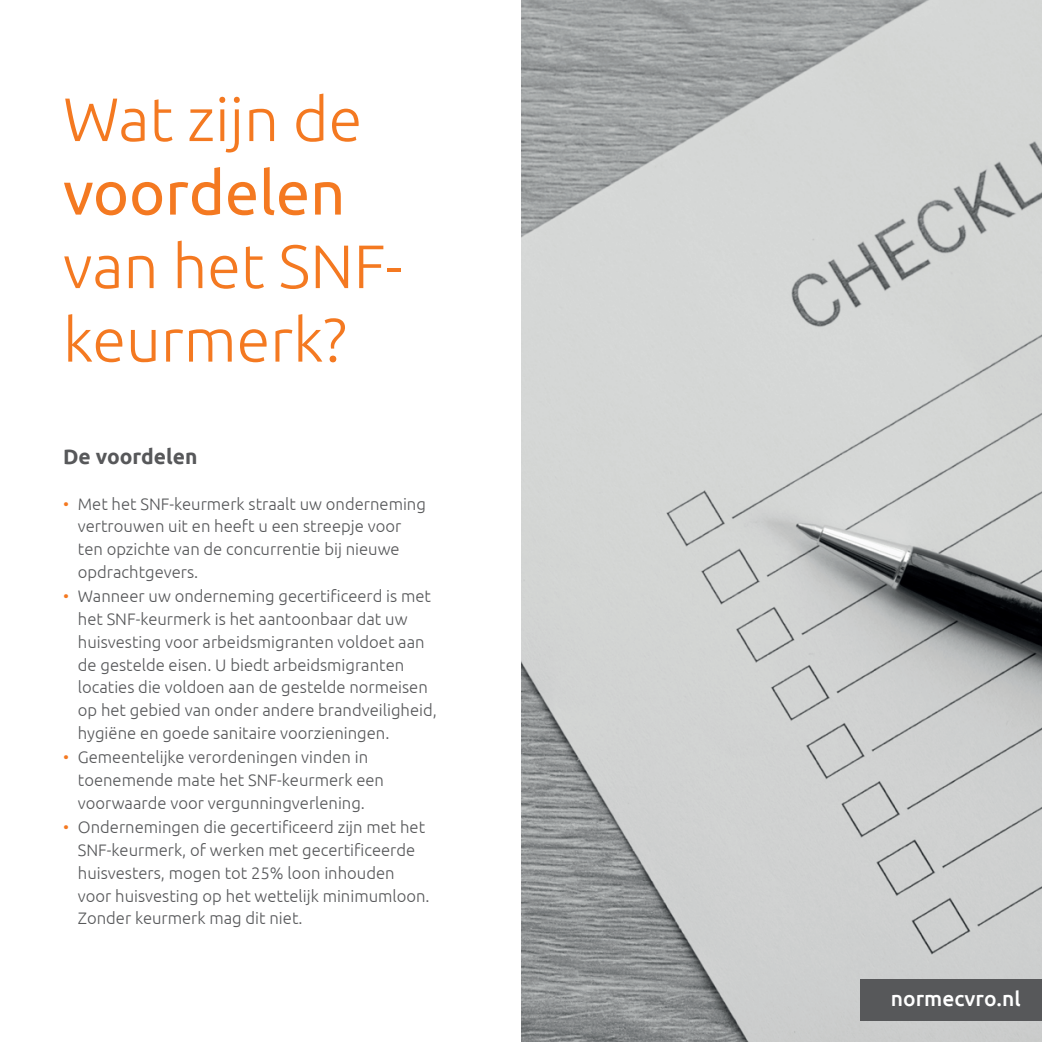
<style>
.page{position:relative;width:1042px;height:1042px;background:#fff}
.page>*{position:absolute;margin:0;border:0;box-sizing:border-box;transform-origin:0 0}
.t1{font:300 61.25px/73.5px "Ubuntu";color:#f47921}
.t2{font:61.25px "Ubuntu";color:#f47921}
.t3{font:500 21px "Ubuntu";color:#fff}
.t4{font:700 21px "Ubuntu";color:#57585a}
.t5{font:300 16.62px/22.8px "Ubuntu";color:#57585a}
.s1{color:#f47921}
</style>
<div class="page">
<img style="left:521px;top:0;width:521px;height:1042px">
<div style="left:860px;top:979px;width:182px;height:42px;background:#57585a"></div>
<h1 class="t1" style="left:63px;top:81px;width:301px">Wat zijn de</h1>
<h1 class="t2" style="left:63px;top:156px;width:284px">voordelen</h1>
<h1 class="t1" style="left:63px;top:228px;width:341px">van het SNF&shy;keurmerk?</h1>
<p class="t4" style="left:63px;top:444px;width:136px">De voordelen</p>
<p class="t5" style="left:78px;top:492px;width:349px;text-indent:-15px"><span class="s1">•</span> Met het SNF-keurmerk straalt uw onderneming vertrouwen uit en heeft u een streepje voor ten opzichte van de concurrentie bij nieuwe opdrachtgevers.</p>
<p class="t5" style="left:78px;top:584px;width:360px;text-indent:-15px"><span class="s1">•</span> Wanneer uw onderneming gecertificeerd is met het SNF-keurmerk is het aantoonbaar dat uw huisvesting voor arbeidsmigranten voldoet aan de gestelde eisen. U biedt arbeidsmigranten locaties die voldoen aan de gestelde normeisen op het gebied van onder andere brandveiligheid, hygiëne en goede sanitaire voorzieningen.</p>
<p class="t5" style="left:78px;top:745px;width:308px;text-indent:-15px"><span class="s1">•</span> Gemeentelijke verordeningen vinden in toenemende mate het SNF-keurmerk een voorwaarde voor vergunningverlening.</p>
<p class="t5" style="left:78px;top:815px;width:353px;text-indent:-15px"><span class="s1">•</span> Ondernemingen die gecertificeerd zijn met het SNF-keurmerk, of werken met gecertificeerde huisvesters, mogen tot 25% loon inhouden voor huisvesting op het wettelijk minimumloon.<br>Zonder keurmerk mag dit niet.</p>
<p class="t3" style="left:891px;top:985px;width:131px">normecvro.nl</p>
</div>
